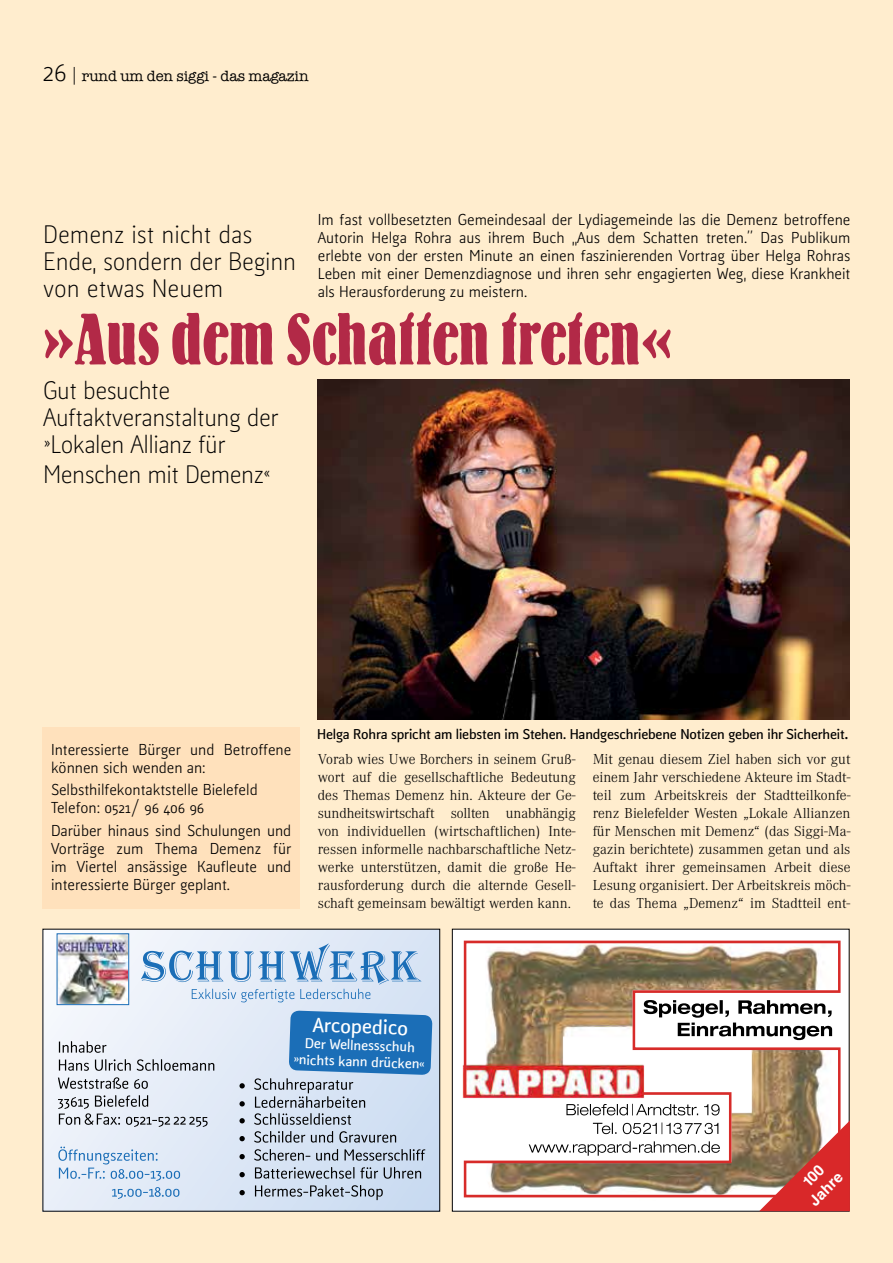
<style>
.page{position:relative;width:893px;height:1263px;background:#ffedce}
.page>*{position:absolute;margin:0;border:0;box-sizing:border-box;transform-origin:0 0}
.t1{font:72px "Bernhard Bold Condensed BT";letter-spacing:-.01em;color:#b22947}
.t2{font:300 24px/27px "Kofi Pure Sans";letter-spacing:-.02em;color:#000}
.t3{font:300 24px/27px "Kofi Pure Sans";color:#000}
.t4{font:700 19.5px "Kofi Pure Sans";color:#fff}
.t5{font:300 15px/18px "Corporate A";color:#000;text-align:justify}
.t6{font:15px/18px "Kofi Pure Sans";color:#000;text-align:justify}
.t7{font:15px "American Typewriter";letter-spacing:-.01em;color:#000}
.t8{font:700 15px/18px "Helvetica";color:#fff;text-align:center}
.t9{font:700 13.5px "Kofi Pure Sans";letter-spacing:-.01em;color:#000}
.t10{font:700 13.5px/16.5px "Kofi Pure Sans";color:#fff;text-align:center}
.s1{font-family:"Kofi Pure Sans";font-weight:300;font-size:27px}
.s2{font-family:"Kofi Pure Sans"}
.s3{font-size:15px}
</style>
<div class="page">
<img style="left:317px;top:379px;width:533px;height:340px">
<div style="left:43px;top:727px;width:257px;height:182px;background:#ffe1bc"></div>
<div style="left:452px;top:929px;width:397px;height:282px;background:#fff"></div>
<img style="left:463px;top:940px;width:378px;height:258px">
<svg style="left:644px;top:1000px;width:188px;height:40px"></svg>
<svg style="left:529px;top:1141px;width:191px;height:15px"></svg>
<svg style="left:593px;top:1122px;width:125px;height:12px"></svg>
<svg style="left:566px;top:1104px;width:154px;height:11px"></svg>
<svg style="left:759px;top:1120px;width:91px;height:91px;background:#bb594c"></svg>
<div style="left:43px;top:929px;width:397px;height:282px;background:linear-gradient(to right,#f1f4fb,#cdddf2)"></div>
<svg style="left:141px;top:943px;width:281px;height:59px;background:#bbd2ea"></svg>
<img style="left:59px;top:935px;width:68px;height:68px">
<div style="left:57px;top:933px;width:72px;height:72px;border:1px solid #1b6eb7"></div>
<svg style="left:112px;top:1187px;width:67px;height:12px"></svg>
<svg style="left:58px;top:1146px;width:122px;height:35px;background:#c8daee"></svg>
<svg style="left:58px;top:1095px;width:150px;height:32px;background:#c6ccd4"></svg>
<svg style="left:58px;top:1077px;width:90px;height:12px"></svg>
<svg style="left:59px;top:1059px;width:155px;height:12px;background:#b3b7be"></svg>
<svg style="left:59px;top:1041px;width:48px;height:12px"></svg>
<svg style="left:239px;top:1185px;width:144px;height:15px;background:#acb7c6"></svg>
<svg style="left:239px;top:1167px;width:182px;height:12px;background:#a1acba"></svg>
<svg style="left:239px;top:1149px;width:186px;height:12px;background:#a3aebc"></svg>
<svg style="left:239px;top:1131px;width:157px;height:12px;background:#a6b0bd"></svg>
<svg style="left:239px;top:1010px;width:193px;height:115px;background:#87add2"></svg>
<p class="t7" style="left:43px;top:64px;width:268px"><span class="s1">26</span> <span class="s2">|</span> rund um den siggi - das magazin</p>
<p class="t6" style="left:318px;top:211px;width:534px">Im fast vollbesetzten Gemeindesaal der Lydiagemeinde las die Demenz betroffene Autorin Helga Rohra aus ihrem Buch ,,Aus dem Schatten treten.’’ Das Publikum erlebte von der ersten Minute an einen faszinierenden Vortrag über Helga Rohras Leben mit einer Demenzdiagnose und ihren sehr engagierten Weg, diese Krankheit als Herausforderung zu meistern.</p>
<h1 class="t1" style="left:43px;top:296px;width:632px">»Aus dem Schatten treten«</h1>
<h2 class="t3" style="left:43px;top:222px;width:254px">Demenz ist nicht das<br>Ende, sondern der Beginn von etwas Neuem</h2>
<h2 class="t2" style="left:43px;top:377px;width:237px">Gut besuchte<br>Auftaktveranstaltung der »Lokalen Allianz für</h2>
<h2 class="t2" style="left:43px;top:461px;width:230px">Menschen mit Demenz«</h2>
<p class="t6" style="left:51px;top:741px;width:242px">Interessierte Bürger und Betroffene können sich wenden an:</p>
<p class="t6" style="left:51px;top:781px;width:208px">Selbsthilfekontaktstelle Bielefeld<br>Telefon: 0521/ 96 406 96</p>
<p class="t6" style="left:51px;top:822px;width:242px">Darüber hinaus sind Schulungen und Vorträge zum Thema Demenz für im Viertel ansässige Kaufleute und interessierte Bürger geplant.</p>
<p class="t9" style="left:317px;top:724px;width:532px">Helga Rohra spricht am liebsten im Stehen. Handgeschriebene Notizen geben ihr Sicherheit<span class="s3">.</span></p>
<p class="t5" style="left:318px;top:750px;width:259px">Vorab wies Uwe Borchers in seinem Gruß&shy;wort auf die gesellschaftliche Bedeutung des Themas Demenz hin. Akteure der Ge&shy;sundheitswirtschaft sollten unabhängig von individuellen (wirtschaftlichen) Inte&shy;ressen informelle nachbarschaftliche Netz&shy;werke unterstützen, damit die große He&shy;rausforderung durch die alternde Gesell&shy;schaft gemeinsam bewältigt werden kann.</p>
<p class="t5" style="left:593px;top:750px;width:259px">Mit genau diesem Ziel haben sich vor gut einem Jahr verschiedene Akteure im Stadt&shy;teil zum Arbeitskreis der Stadtteilkonfe&shy;renz Bielefelder Westen „Lokale Allianzen für Menschen mit Demenz“ (das Siggi-Ma&shy;gazin berichtete) zusammen getan und als Auftakt ihrer gemeinsamen Arbeit diese Lesung organisiert. Der Arbeitskreis möch&shy;te das Thema „Demenz“ im Stadtteil ent-</p>
<h3 class="t4" style="left:313px;top:1011px;width:97px;rotate:2deg">Arcopedico</h3>
<p class="t10" style="left:294px;top:1034px;width:133px;rotate:2deg">Der Wellnessschuh »nichts kann drücken«</p>
<p class="t8" style="left:793px;top:1184px;width:42px;rotate:-45deg">100<br>Jahre</p>
</div>
